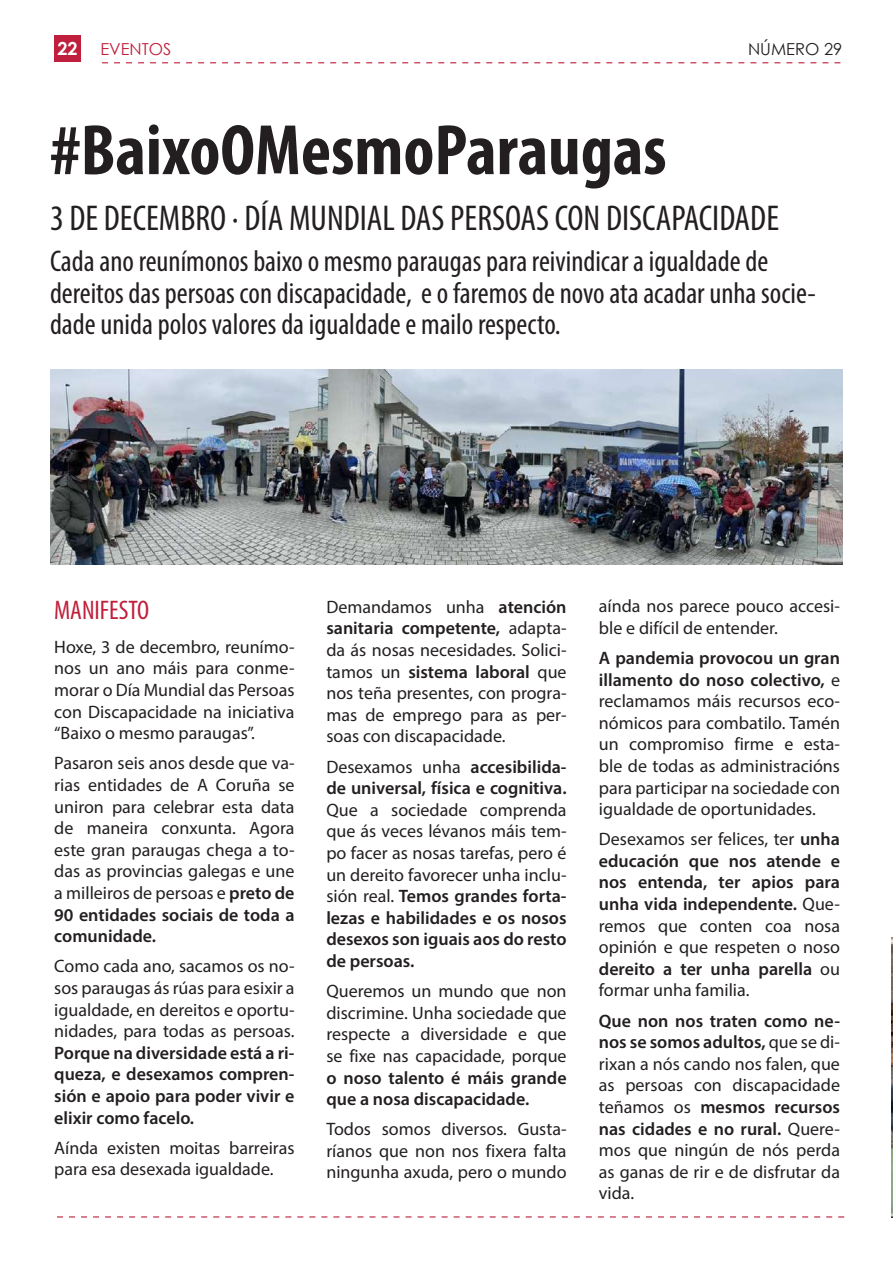
<style>
.page{position:relative;width:893px;height:1263px;background:#fff}
.page>*{position:absolute;margin:0;border:0;box-sizing:border-box;transform-origin:0 0}
.t1{font:700 condensed 72px "Myriad Pro";color:#231f20}
.t2{font:condensed 36px "Myriad Pro";color:#231f20}
.t3{font:condensed 30px/31.5px "Myriad Pro";color:#231f20}
.t4{font:condensed 27px "Myriad Pro";color:#bf1f3c}
.t5{font:18px/21.6px "Myriad Pro";color:#231f20;text-align:justify}
.t6{font:600 18px/21.6px "Myriad Pro";color:#231f20}
.t7{font:700 18px "Century Gothic";color:#fff}
.t8{font:16.5px "Century Gothic";color:#231f20}
.t9{font:16.5px "Century Gothic";color:#bf1f3c}
.s1{font-weight:600}
.s2{font-weight:400}
</style>
<div class="page">
<svg style="left:57px;top:1216px;width:787px;height:1px"></svg>
<svg style="left:102px;top:62px;width:738px;height:1px"></svg>
<div style="left:54px;top:35px;width:27px;height:27px;background:#bf1f3c"></div>
<img style="left:50px;top:370px;width:792px;height:195px">
<img style="left:892px;top:938px;width:1px;height:279px">
<p class="t7" style="left:58px;top:35px;width:22px">22</p>
<p class="t9" style="left:100px;top:37px;width:73px">EVENTOS</p>
<p class="t8" style="left:748px;top:37px;width:96px">NÚMERO 29</p>
<h1 class="t1" style="left:50px;top:105px;width:618px">#BaixoOMesmoParaugas</h1>
<h2 class="t2" style="left:50px;top:196px;width:730px">3 DE DECEMBRO · DÍA MUNDIAL DAS PERSOAS CON DISCAPACIDADE</h2>
<h3 class="t3" style="left:50px;top:245px;width:767px">Cada ano reunímonos baixo o mesmo paraugas para reivindicar a igualdade de dereitos das persoas con discapacidade, e o faremos de novo ata acadar unha socie&shy;dade unida polos valores da igualdade e mailo respecto.</h3>
<h3 class="t4" style="left:54px;top:594px;width:97px">MANIFESTO</h3>
<p class="t5" style="left:599px;top:595px;width:243px">aínda nos parece pouco accesi&shy;ble e difícil de entender.</p>
<p class="t5" style="left:599px;top:647px;width:243px"><span class="s1">A pandemia provocou un gran illamento do noso colectivo,</span> e reclamamos máis recursos eco&shy;nómicos para combatilo. Tamén un compromiso firme e esta&shy;ble de todas as administracións para participar na sociedade con igualdade de oportunidades.</p>
<p class="t5" style="left:599px;top:828px;width:243px">Desexamos ser felices, ter <span class="s1">unha educación que nos atende e nos entenda, ter apios para unha vida independente.</span> Que&shy;remos que conten coa nosa opinión e que respeten o noso <span class="s1">dereito a ter unha parella</span> ou formar unha familia.</p>
<p class="t5" style="left:599px;top:1009px;width:243px"><span class="s1">Que non nos traten como ne&shy;nos se somos adultos,</span> que se di&shy;rixan a nós cando nos falen, que as persoas con discapacidade teñamos os <span class="s1">mesmos recursos nas cidades e no rural.</span> Quere&shy;mos que ningún de nós perda as ganas de rir e de disfrutar da vida.</p>
<p class="t5" style="left:326px;top:596px;width:242px">Demandamos unha <span class="s1">atención sanitaria competente,</span> adapta&shy;da ás nosas necesidades. Solici&shy;tamos un <span class="s1">sistema laboral</span> que nos teña presentes, con progra&shy;mas de emprego para as per&shy;soas con discapacidade.</p>
<p class="t6" style="left:326px;top:755px;width:242px"><span class="s2">Desexamos unha</span> accesibilida&shy;de universal, física e cognitiva.</p>
<p class="t5" style="left:326px;top:799px;width:242px">Que a sociedade comprenda que ás veces lévanos máis tem&shy;po facer as nosas tarefas, pero é un dereito favorecer unha inclu&shy;sión real. <span class="s1">Temos grandes forta&shy;lezas e habilidades e os nosos desexos son iguais aos do resto de persoas.</span></p>
<p class="t5" style="left:326px;top:980px;width:242px">Queremos un mundo que non discrimine. Unha sociedade que respecte a diversidade e que se fixe nas capacidade, porque</p>
<p class="t6" style="left:326px;top:1066px;width:242px">o noso talento é máis grande que a nosa discapacidade.</p>
<p class="t5" style="left:326px;top:1118px;width:242px">Todos somos diversos. Gusta&shy;ríanos que non nos fixera falta ningunha axuda, pero o mundo</p>
<p class="t5" style="left:54px;top:636px;width:242px">Hoxe, 3 de decembro, reunímo&shy;nos un ano máis para conme&shy;morar o Día Mundial das Persoas con Discapacidade na iniciativa “Baixo o mesmo paraugas”.</p>
<p class="t5" style="left:54px;top:752px;width:242px">Pasaron seis anos desde que va&shy;rias entidades de A Coruña se uniron para celebrar esta data de maneira conxunta. Agora este gran paraugas chega a to&shy;das as provincias galegas e une a milleiros de persoas e <span class="s1">preto de 90 entidades sociais de toda a comunidade.</span></p>
<p class="t5" style="left:54px;top:955px;width:242px">Como cada ano, sacamos os no&shy;sos paraugas ás rúas para esixir a igualdade, en dereitos e oportu&shy;nidades, para todas as persoas.</p>
<p class="t6" style="left:54px;top:1041px;width:242px;text-align:justify">Porque na diversidade está a ri&shy;queza, e desexamos compren&shy;sión e apoio para poder vivir e elixir como facelo.</p>
<p class="t5" style="left:54px;top:1136px;width:242px">Aínda existen moitas barreiras para esa desexada igualdade.</p>
</div>
